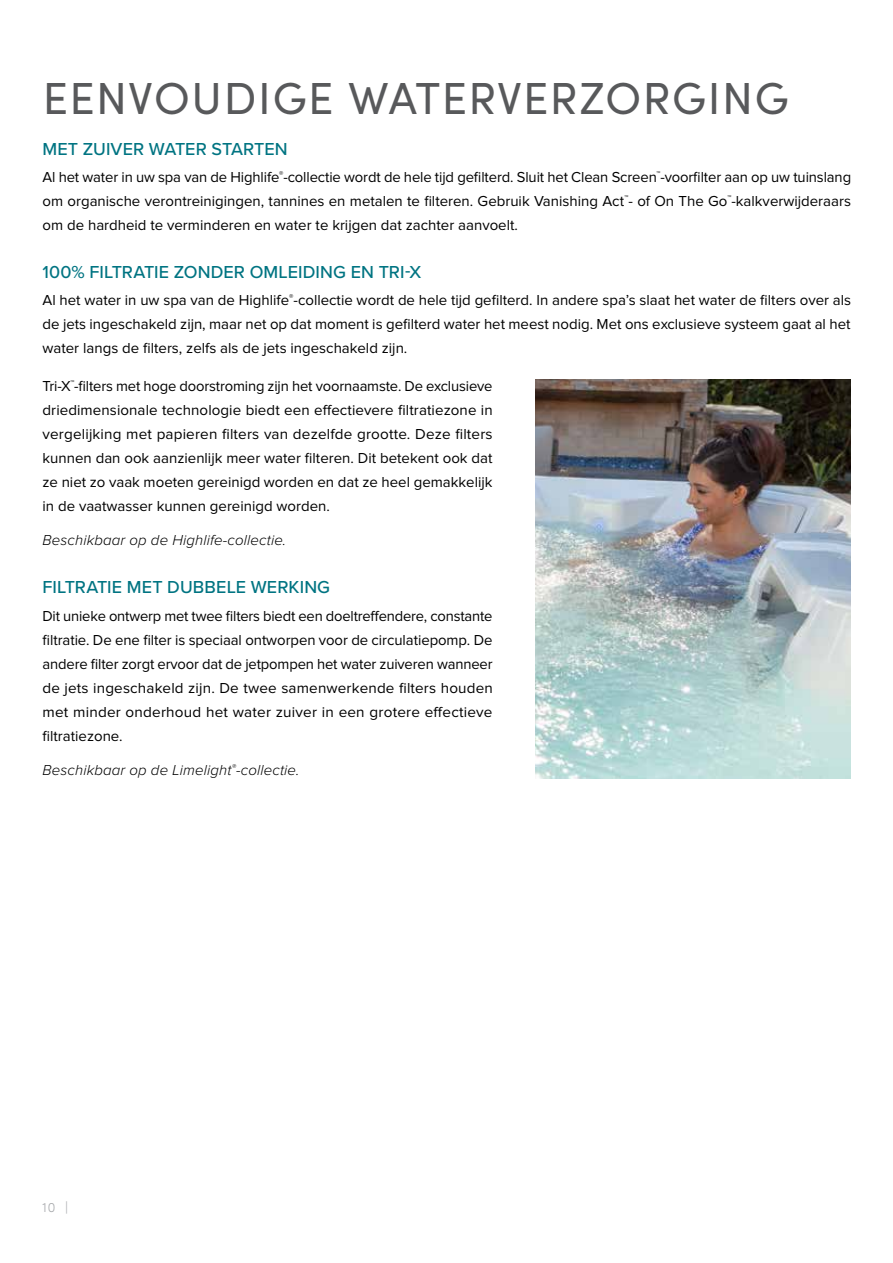
<style>
.page{position:relative;width:893px;height:1263px;background:#fff}
.page>*{position:absolute;margin:0;border:0;box-sizing:border-box;transform-origin:0 0}
.t1{font:45px "Sofia Pro";letter-spacing:.03em;color:#58595b}
.t2{font:500 18px "Proxima Nova";letter-spacing:.005em;color:#007482}
.t3{font:15px/24px "Proxima Nova";color:#000;text-align:justify}
.t4{font:italic 300 15px "Proxima Nova";letter-spacing:.01em;color:#000}
.t5{font:300 13.5px "Sofia Pro";color:#a7a9ac;scale:.95 1}
</style>
<div class="page">
<img style="left:536px;top:379px;width:314px;height:399px">
<h1 class="t1" style="left:43px;top:66px;width:747px">EENVOUDIGE WATERVERZORGING</h1>
<p class="t2" style="left:43px;top:135px;width:247px">MET ZUIVER WATER STARTEN</p>
<p class="t3" style="left:43px;top:166px;width:810px">Al het water in uw spa van de Highlife<sup>®</sup>-collectie wordt de hele tijd gefilterd. Sluit het Clean Screen<sup>™</sup>-voorfilter aan op uw tuinslang om organische verontreinigingen, tannines en metalen te filteren. Gebruik Vanishing Act<sup>™</sup>- of On The Go<sup>™</sup>-kalkverwijderaars om de hardheid te verminderen en water te krijgen dat zachter aanvoelt.</p>
<p class="t2" style="left:43px;top:258px;width:380px">100% FILTRATIE ZONDER OMLEIDING EN TRI-X</p>
<p class="t3" style="left:43px;top:289px;width:810px">Al het water in uw spa van de Highlife<sup>®</sup>-collectie wordt de hele tijd gefilterd. In andere spa’s slaat het water de filters over als de jets ingeschakeld zijn, maar net op dat moment is gefilterd water het meest nodig. Met ons exclusieve systeem gaat al het water langs de filters, zelfs als de jets ingeschakeld zijn.</p>
<p class="t3" style="left:43px;top:374px;width:452px">Tri-X<sup>™</sup>-filters met hoge doorstroming zijn het voornaamste. De exclusieve driedimensionale technologie biedt een effectievere filtratiezone in vergelijking met papieren filters van dezelfde grootte. Deze filters kunnen dan ook aanzienlijk meer water filteren. Dit betekent ook dat ze niet zo vaak moeten gereinigd worden en dat ze heel gemakkelijk in de vaatwasser kunnen gereinigd worden.</p>
<p class="t4" style="left:43px;top:533px;width:245px">Beschikbaar op de Highlife-collectie.</p>
<p class="t2" style="left:43px;top:574px;width:289px">FILTRATIE MET DUBBELE WERKING</p>
<p class="t3" style="left:43px;top:604px;width:452px">Dit unieke ontwerp met twee filters biedt een doeltreffendere, constante filtratie. De ene filter is speciaal ontworpen voor de circulatiepomp. De andere filter zorgt ervoor dat de jetpompen het water zuiveren wanneer de jets ingeschakeld zijn. De twee samenwerkende filters houden met minder onderhoud het water zuiver in een grotere effectieve filtratiezone.</p>
<p class="t4" style="left:43px;top:763px;width:258px">Beschikbaar op de Limelight<sup>®</sup>-collectie.</p>
<p class="t5" style="left:42px;top:1197px;width:29px">10 |</p>
</div>
